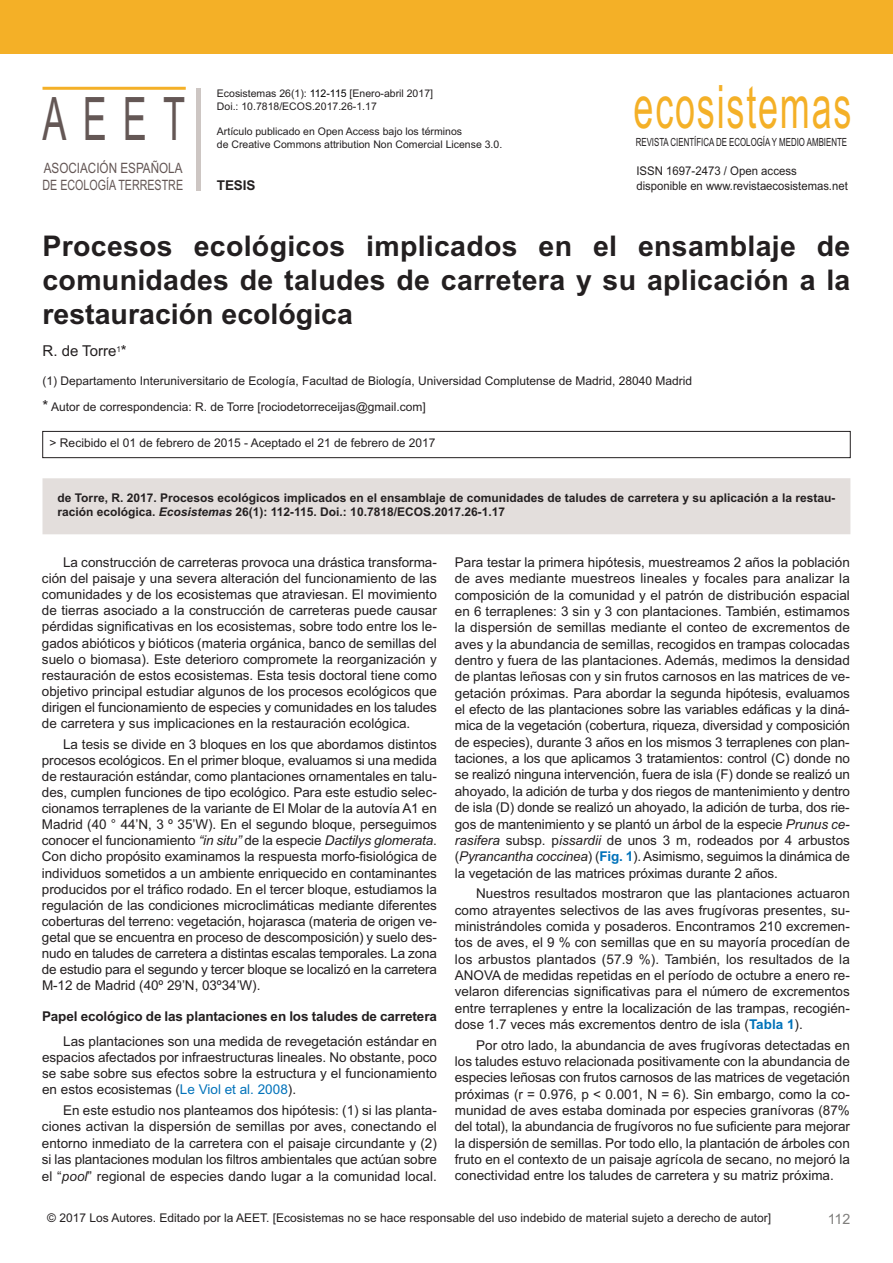
<style>
.page{position:relative;width:893px;height:1263px;background:#fff}
.page>*{position:absolute;margin:0;border:0;box-sizing:border-box;transform-origin:0 0}
.t1{font:60px "Arial";letter-spacing:.05em;color:#f4b027;scale:.6 1}
.t2{font:60px "Arial";color:#645755;scale:.6 1}
.t3{font:700 28.5px/34.2px "Arial";letter-spacing:.01em;color:#231f20;text-align:justify}
.t4{font:15px "Arial";color:#231f20}
.t5{font:14.25px/17.1px "Arial";color:#645755;scale:.82 1}
.t6{font:14.25px "Arial";color:#7f7e7c}
.t7{font:13.5px/16.4px "Arial";color:#231f20;text-align:justify}
.t8{font:700 13.5px "Arial";letter-spacing:-.01em;color:#231f20}
.t9{font:12px/25.7px "Arial";color:#231f20}
.t10{font:700 12px/14.4px "Arial";color:#231f20}
.t11{font:12px/14.4px "Arial";color:#231f20;scale:.95 1}
.t12{font:11.25px "Arial";color:#231f20;scale:.7 1}
.t13{font:10.5px/12.8px "Arial";color:#231f20}
.s1{color:#000}
.s2{font-size:15px}
.s3{font-style:italic}
.s4{color:#0072ba}
.s5{font-weight:700;color:#0072ba}
</style>
<div class="page">
<hr style="left:43px;top:87px;width:143px;height:3px;background:#f4b027">
<div style="left:196px;top:88px;width:5px;height:102px;background:#cdc6c3"></div>
<div style="left:0;top:0;width:893px;height:54px;background:#f4b027"></div>
<div style="left:43px;top:431px;width:807px;height:27px;border:1px solid #231f20"></div>
<div style="left:42px;top:478px;width:808px;height:56px;background:#e3dedc"></div>
<h1 class="t2" style="left:42px;top:84px;width:239px">AEET</h1>
<p class="t5" style="left:43px;top:159px;width:173px">ASOCIACIÓN ESPAÑOLA<br>DE ECOLOGÍA TERRESTRE</p>
<p class="t13" style="left:217px;top:87px;width:218px">Ecosistemas 26(1): <span class="s1">112-115</span> [Enero-abril 2017]<br>Doi.: 10.7818/ECOS.2017.26-1.17</p>
<p class="t13" style="left:217px;top:125px;width:287px">Artículo publicado en Open Access bajo los términos<br>de Creative Commons attribution Non Comercial License 3.0.</p>
<p class="t8" style="left:217px;top:178px;width:40px">TESIS</p>
<h1 class="t1" style="left:633px;top:72px;width:365px">ecosistemas</h1>
<p class="t12" style="left:636px;top:135px;width:303px">REVISTA CIENTÍFICA DE ECOLOGÍA Y MEDIO AMBIENTE</p>
<p class="t11" style="left:636px;top:164px;width:224px">ISSN 1697-2473 / Open access disponible en www.revistaecosistemas.net</p>
<h2 class="t3" style="left:43px;top:229px;width:809px">Procesos ecológicos implicados en el ensamblaje de comunidades de taludes de carretera y su aplicación a la restauración ecológica</h2>
<p class="t4" style="left:43px;top:342px;width:86px">R. de Torre<sup>1</sup>*</p>
<p class="t9" style="left:43px;top:368px;width:651px">(1) Departamento Interuniversitario de Ecología, Facultad de Biología, Universidad Complutense de Madrid, 28040 Madrid <span class="s2">*</span> Autor de correspondencia: R. de Torre [rociodetorreceijas@gmail.com]</p>
<p class="t9" style="left:50px;top:430px;width:387px">&gt; Recibido el 01 de febrero de 2015 - Aceptado el 21 de febrero de 2017</p>
<p class="t10" style="left:57px;top:491px;width:779px">de Torre, R. 2017. Procesos ecológicos implicados en el ensamblaje de comunidades de taludes de carretera y su aplicación a la restau&shy;ración ecológica. <span class="s3">Ecosistemas</span> 26(1): 112-115. Doi.: 10.7818/ECOS.2017.26-1.17</p>
<p class="t7" style="left:42px;top:554px;width:396px;text-indent:21px">La construcción de carreteras provoca una drástica transforma&shy;ción del paisaje y una severa alteración del funcionamiento de las comunidades y de los ecosistemas que atraviesan. El movimiento de tierras asociado a la construcción de carreteras puede causar pérdidas significativas en los ecosistemas, sobre todo entre los le&shy;gados abióticos y bióticos (materia orgánica, banco de semillas del suelo o biomasa). Este deterioro compromete la reorganización y restauración de estos ecosistemas. Esta tesis doctoral tiene como objetivo principal estudiar algunos de los procesos ecológicos que dirigen el funcionamiento de especies y comunidades en los taludes de carretera y sus implicaciones en la restauración ecológica.</p>
<p class="t7" style="left:42px;top:736px;width:397px;text-indent:21px">La tesis se divide en 3 bloques en los que abordamos distintos procesos ecológicos. En el primer bloque, evaluamos si una medida de restauración estándar, como plantaciones ornamentales en talu&shy;des, cumplen funciones de tipo ecológico. Para este estudio selec&shy;cionamos terraplenes de la variante de El Molar de la autovía A1 en Madrid (40 ° 44’N, 3 º 35’W). En el segundo bloque, perseguimos conocer el funcionamiento <span class="s3">“in situ”</span> de la especie <span class="s3">Dactilys glomerata</span>.<br>Con dicho propósito examinamos la respuesta morfo-fisiológica de individuos sometidos a un ambiente enriquecido en contaminantes producidos por el tráfico rodado. En el tercer bloque, estudiamos la regulación de las condiciones microclimáticas mediante diferentes coberturas del terreno: vegetación, hojarasca (materia de origen ve&shy;getal que se encuentra en proceso de descomposición) y suelo des&shy;nudo en taludes de carretera a distintas escalas temporales. La zona de estudio para el segundo y tercer bloque se localizó en la carretera M-12 de Madrid (40º 29’N, 03º34’W).</p>
<p class="t8" style="left:42px;top:1009px;width:396px">Papel ecológico de las plantaciones en los taludes de carretera</p>
<p class="t7" style="left:42px;top:1033px;width:396px;text-indent:21px">Las plantaciones son una medida de revegetación estándar en espacios afectados por infraestructuras lineales. No obstante, poco se sabe sobre sus efectos sobre la estructura y el funcionamiento en estos ecosistemas (<span class="s4">Le Viol et al. 2008</span>).</p>
<p class="t7" style="left:42px;top:1102px;width:396px;text-indent:21px">En este estudio nos planteamos dos hipótesis: (1) si las planta&shy;ciones activan la dispersión de semillas por aves, conectando el entorno inmediato de la carretera con el paisaje circundante y (2) si las plantaciones modulan los filtros ambientales que actúan sobre el “<span class="s3">pool</span>” regional de especies dando lugar a la comunidad local.</p>
<p class="t7" style="left:455px;top:554px;width:396px">Para testar la primera hipótesis, muestreamos 2 años la población de aves mediante muestreos lineales y focales para analizar la composición de la comunidad y el patrón de distribución espacial en 6 terraplenes: 3 sin y 3 con plantaciones. También, estimamos la dispersión de semillas mediante el conteo de excrementos de aves y la abundancia de semillas, recogidos en trampas colocadas dentro y fuera de las plantaciones. Además, medimos la densidad de plantas leñosas con y sin frutos carnosos en las matrices de ve&shy;getación próximas. Para abordar la segunda hipótesis, evaluamos el efecto de las plantaciones sobre las variables edáficas y la diná&shy;mica de la vegetación (cobertura, riqueza, diversidad y composición de especies), durante 3 años en los mismos 3 terraplenes con plan&shy;taciones, a los que aplicamos 3 tratamientos: control (C) donde no se realizó ninguna intervención, fuera de isla (F) donde se realizó un ahoyado, la adición de turba y dos riegos de mantenimiento y dentro de isla (D) donde se realizó un ahoyado, la adición de turba, dos rie&shy;gos de mantenimiento y se plantó un árbol de la especie <span class="s3">Prunus ce&shy;rasifera</span> subsp. p<span class="s3">issardii</span> de unos 3 m, rodeados por 4 arbustos (<span class="s3">Pyrancantha coccinea</span>) (<span class="s5">Fig. 1</span>). Asimismo, seguimos la dinámica de la vegetación de las matrices próximas durante 2 años.</p>
<p class="t7" style="left:455px;top:885px;width:396px;text-indent:21px">Nuestros resultados mostraron que las plantaciones actuaron como atrayentes selectivos de las aves frugívoras presentes, su&shy;ministrándoles comida y posaderos. Encontramos 210 excremen&shy;tos de aves, el 9 % con semillas que en su mayoría procedían de los arbustos plantados (57.9 %). También, los resultados de la ANOVA de medidas repetidas en el período de octubre a enero re&shy;velaron diferencias significativas para el número de excrementos entre terraplenes y entre la localización de las trampas, recogién&shy;dose 1.7 veces más excrementos dentro de isla (<span class="s5">Tabla 1</span>).</p>
<p class="t7" style="left:455px;top:1037px;width:396px;text-indent:21px">Por otro lado, la abundancia de aves frugívoras detectadas en los taludes estuvo relacionada positivamente con la abundancia de especies leñosas con frutos carnosos de las matrices de vegetación próximas (r = 0.976, p &lt; 0.001, N = 6). Sin embargo, como la co&shy;munidad de aves estaba dominada por especies granívoras (87% del total), la abundancia de frugívoros no fue suficiente para mejorar la dispersión de semillas. Por todo ello, la plantación de árboles con fruto en el contexto de un paisaje agrícola de secano, no mejoró la conectividad entre los taludes de carretera y su matriz próxima.</p>
<p class="t9" style="left:47px;top:1205px;width:725px">© 2017 Los Autores. Editado por la AEET. [Ecosistemas no se hace responsable del uso indebido de material sujeto a derecho de autor]</p>
<p class="t6" style="left:828px;top:1210px;width:24px">112</p>
</div>
